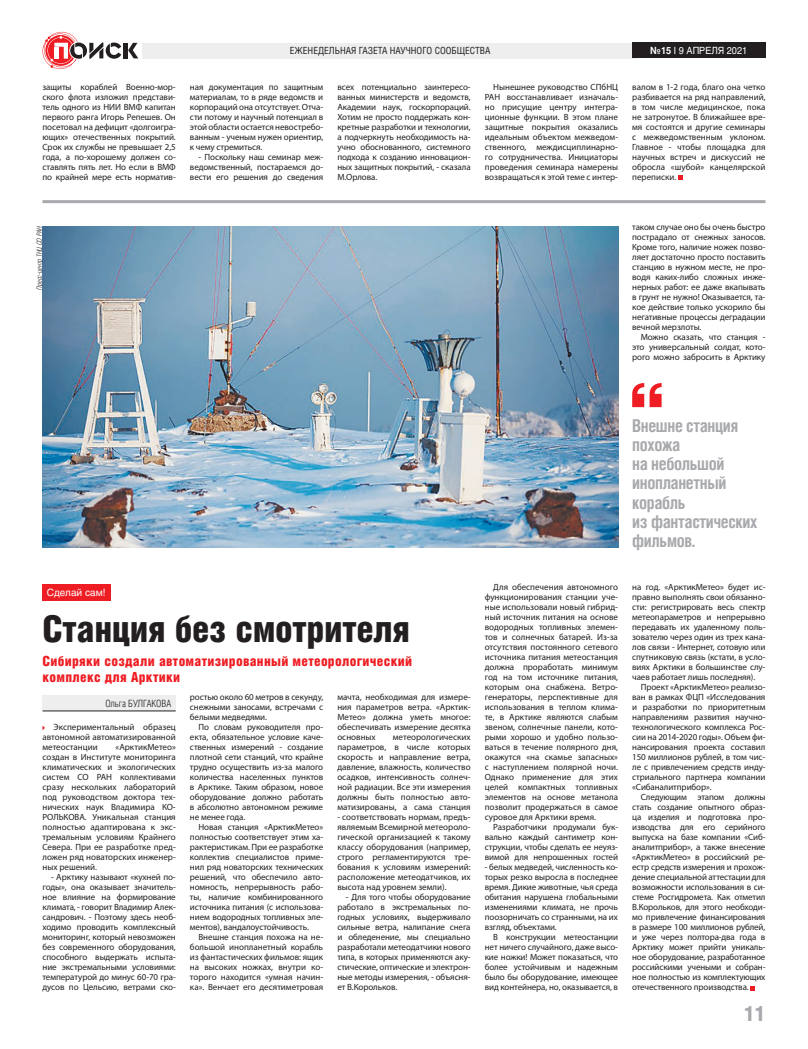
<style>
.page{position:relative;width:808px;height:1049px;background:#fff}
.page>*{position:absolute;margin:0;border:0;box-sizing:border-box;transform-origin:0 0}
.t1{font:37px "Helios Cond Black C";letter-spacing:-.01em;color:#231f20}
.t2{font:21.1px "Helios Cond Black C";color:#a8a9ad}
.t3{font:700 17.7px/19.2px "Helios Cond C";letter-spacing:-.02em;color:#a8a9ad;scale:.96 1}
.t4{font:14px/16px "Helios Cond Black C";letter-spacing:.02em;color:#ee1d23}
.t5{font:10px "Helios Cond Light C";color:#231f20}
.t6{font:10px "Helios C";color:#fff}
.t7{font:9.8px "Helios Cond C";color:#231f20}
.t8{font:9.8px "Helios C";color:#fff;scale:.93 1}
.t9{font:9px/10px "Myriad Pro";letter-spacing:-.01em;color:#231f20;text-align:justify}
.t10{font:italic 7px "Helios Cond Light C";color:#231f20}
.s1{font-weight:700}
</style>
<div class="page">
<hr style="left:124px;top:43px;width:4px;height:15px;background:#231f20">
<svg style="left:128px;top:43px;width:10px;height:15px"></svg>
<svg style="left:43px;top:32px;width:78px;height:37px"></svg>
<div style="left:142px;top:43px;width:496px;height:16px;background:#eeeeef"></div>
<div style="left:632px;top:43px;width:133px;height:15px;background:#231f20"></div>
<div style="left:43px;top:695px;width:133px;height:16px;background:#eeeeef"></div>
<hr style="left:43px;top:711px;width:133px;height:1px;background:#231f20">
<svg style="left:632px;top:383px;width:30px;height:24px"></svg>
<svg style="left:750px;top:986px;width:5px;height:4px"></svg>
<div style="left:43px;top:585px;width:68px;height:16px;background:#ee1d23"></div>
<img style="left:43px;top:226px;width:575px;height:322px">
<hr style="left:43px;top:200px;width:722px;height:3px;background:#a8a9ad">
<svg style="left:678px;top:176px;width:5px;height:4px"></svg>
<p class="t7" style="left:290px;top:45px;width:202px">ЕЖЕНЕДЕЛЬНАЯ ГАЗЕТА НАУЧНОГО СООБЩЕСТВА</p>
<p class="t8" style="left:650px;top:44px;width:106px"><span class="s1">№15</span> I 9 АПРЕЛЯ 2021</p>
<p class="t9" style="left:43px;top:82px;width:135px">защиты кораблей Военно-мор&shy;ского флота изложил представи&shy;тель одного из НИИ ВМФ капитан первого ранга Игорь Репешев. Он посетовал на дефицит «долгоигра&shy;ющих» отечественных покрытий.<br>Срок их службы не превышает 2,5 года, а по-хорошему должен со&shy;ставлять пять лет. Но если в ВМФ по крайней мере есть норматив-</p>
<p class="t9" style="left:190px;top:82px;width:135px">ная документация по защитным материалам, то в ряде ведомств и корпораций она отсутствует. Отча&shy;сти потому и научный потенциал в этой области остается невостребо&shy;ванным - ученым нужен ориентир, к чему стремиться.</p>
<p class="t9" style="left:190px;top:152px;width:135px;text-indent:9px">- Поскольку наш семинар меж&shy;ведомственный, постараемся до&shy;вести его решения до сведения</p>
<p class="t9" style="left:337px;top:82px;width:135px">всех потенциально заинтересо&shy;ванных министерств и ведомств, Академии наук, госкорпораций.<br>Хотим не просто поддержать кон&shy;кретные разработки и технологии, а подчеркнуть необходимость на&shy;учно обоснованного, системного подхода к созданию инновацион&shy;ных защитных покрытий, - сказала М.Орлова.</p>
<p class="t9" style="left:485px;top:82px;width:135px;text-indent:9px">Нынешнее руководство СПбНЦ РАН восстанавливает изначаль&shy;но присущие центру интегра&shy;ционные функции. В этом плане защитные покрытия оказались идеальным объектом межведом&shy;ственного, междисциплинарно&shy;го сотрудничества. Инициаторы проведения семинара намерены возвращаться к этой теме с интер-</p>
<p class="t9" style="left:632px;top:82px;width:135px">валом в 1-2 года, благо она четко разбивается на ряд направлений, в том числе медицинское, пока не затронутое. В ближайшее вре&shy;мя состоятся и другие семинары с межведомственным уклоном.<br>Главное - чтобы площадка для научных встреч и дискуссий не обросла «шубой» канцелярской переписки.</p>
<p class="t10" style="left:35px;top:290px;width:65px;rotate:-90deg">Пресс-центр ТНЦ СО РАН</p>
<p class="t9" style="left:632px;top:222px;width:135px">таком случае оно бы очень быстро пострадало от снежных заносов.<br>Кроме того, наличие ножек позво&shy;ляет достаточно просто поставить станцию в нужном месте, не про&shy;водя каких-либо сложных инже&shy;нерных работ: ее даже вкапывать в грунт не нужно! Оказывается, та&shy;кое действие только ускорило бы негативные процессы деградации вечной мерзлоты.</p>
<p class="t9" style="left:632px;top:332px;width:135px;text-indent:9px">Можно сказать, что станция - это универсальный солдат, кото&shy;рого можно забросить в Арктику</p>
<h3 class="t3" style="left:632px;top:415px;width:132px">Внешне станция похожа<br>на небольшой инопланетный корабль<br>из фантастических фильмов.</h3>
<p class="t6" style="left:47px;top:587px;width:60px">Сделай сам!</p>
<h1 class="t1" style="left:43px;top:607px;width:369px">Станция без смотрителя</h1>
<h3 class="t4" style="left:43px;top:653px;width:371px">Сибиряки создали автоматизированный метеорологический комплекс для Арктики</h3>
<p class="t5" style="left:105px;top:697px;width:67px">Ольга БУЛГАКОВА</p>
<p class="t9" style="left:43px;top:722px;width:135px;text-indent:11px">Экспериментальный образец автономной автоматизированной метеостанции</p>
<p class="t9" style="left:43px;top:742px;width:135px;text-indent:73px">«АрктикМетео» создан в Институте мониторинга климатических и экологических систем СО РАН коллективами сразу нескольких лабораторий под руководством доктора тех&shy;нических наук Владимира КО-РОЛЬКОВА. Уникальная станция полностью адаптирована к экс&shy;тремальным условиям Крайнего Севера. При ее разработке пред&shy;ложен ряд новаторских инженер&shy;ных решений.</p>
<p class="t9" style="left:43px;top:872px;width:135px;text-indent:9px">- Арктику называют «кухней по&shy;годы», она оказывает значитель&shy;ное влияние на формирование климата, - говорит Владимир Алек&shy;сандрович. - Поэтому здесь необ&shy;ходимо проводить комплексный мониторинг, который невозможен без современного оборудования, способного выдержать испыта&shy;ние экстремальными условиями: температурой до минус 60-70 гра&shy;дусов по Цельсию, ветрами ско-</p>
<p class="t9" style="left:190px;top:692px;width:135px">ростью около 60 метров в секунду, снежными заносами, встречами с белыми медведями.</p>
<p class="t9" style="left:190px;top:722px;width:135px;text-indent:9px">По словам руководителя про&shy;екта, обязательное условие каче&shy;ственных измерений - создание плотной сети станций, что крайне трудно осуществить из-за малого количества населенных пунктов в Арктике. Таким образом, новое оборудование должно работать в абсолютно автономном режиме не менее года.</p>
<p class="t9" style="left:190px;top:822px;width:135px;text-indent:9px">Новая станция «АрктикМетео» полностью соответствует этим ха&shy;рактеристикам. При ее разработке коллектив специалистов приме&shy;нил ряд новаторских технических решений, что обеспечило авто&shy;номность, непрерывность рабо&shy;ты, наличие комбинированного источника питания (с использова&shy;нием водородных топливных эле&shy;ментов), вандалоустойчивость.</p>
<p class="t9" style="left:190px;top:932px;width:135px;text-indent:9px">Внешне станция похожа на не&shy;большой инопланетный корабль из фантастических фильмов: ящик на высоких ножках, внутри ко&shy;торого находится «умная начин&shy;ка». Венчает его десятиметровая</p>
<p class="t9" style="left:337px;top:692px;width:135px">мачта, необходимая для измере&shy;ния параметров ветра. «Арктик-Метео» должна уметь многое: обеспечивать измерение десятка основных</p>
<p class="t9" style="left:337px;top:732px;width:135px;text-indent:56px">метеорологических параметров, в числе которых скорость и направление ветра, давление, влажность, количество осадков, интенсивность солнеч&shy;ной радиации. Все эти измерения должны быть полностью авто&shy;матизированы, а сама станция</p>
<p class="t9" style="left:337px;top:812px;width:135px">- соответствовать нормам, предъ&shy;являемым Всемирной метеороло&shy;гической организацией к такому классу оборудования (например, строго регламентируются тре&shy;бования к условиям измерений: расположение метеодатчиков, их высота над уровнем земли).</p>
<p class="t9" style="left:337px;top:892px;width:135px;text-indent:9px">- Для того чтобы оборудование работало в экстремальных по&shy;годных условиях, выдерживало сильные ветра, налипание снега и обледенение, мы специально разработали метеодатчики нового типа, в которых применяются аку&shy;стические, оптические и электрон&shy;ные методы измерения, - объясня&shy;ет В.Корольков.</p>
<p class="t9" style="left:485px;top:582px;width:135px;text-indent:9px">Для обеспечения автономного функционирования станции уче&shy;ные использовали новый гибрид&shy;ный источник питания на основе водородных топливных элемен&shy;тов и солнечных батарей. Из-за отсутствия постоянного сетевого источника питания метеостанция должна проработать минимум год на том источнике питания, которым она снабжена. Ветро&shy;генераторы, перспективные для использования в теплом клима&shy;те, в Арктике являются слабым звеном, солнечные панели, кото&shy;рыми хорошо и удобно пользо&shy;ваться в течение полярного дня, окажутся «на скамье запасных» с наступлением полярной ночи.<br>Однако применение для этих целей компактных топливных элементов на основе метанола позволит продержаться в самое суровое для Арктики время.</p>
<p class="t9" style="left:485px;top:822px;width:135px;text-indent:9px">Разработчики продумали бук&shy;вально каждый сантиметр кон&shy;струкции, чтобы сделать ее неуяз&shy;вимой для непрошенных гостей</p>
<p class="t9" style="left:485px;top:862px;width:135px">- белых медведей, численность ко&shy;торых резко выросла в последнее время. Дикие животные, чья среда обитания нарушена глобальными изменениями климата, не прочь поозорничать со странными, на их взгляд, объектами.</p>
<p class="t9" style="left:485px;top:932px;width:135px;text-indent:9px">В конструкции метеостанции нет ничего случайного, даже высо&shy;кие ножки! Может показаться, что более устойчивым и надежным было бы оборудование, имеющее вид контейнера, но, оказывается, в</p>
<p class="t9" style="left:632px;top:582px;width:135px">на год. «АрктикМетео» будет ис&shy;правно выполнять свои обязанно&shy;сти: регистрировать весь спектр метеопараметров и непрерывно передавать их удаленному поль&shy;зователю через один из трех кана&shy;лов связи - Интернет, сотовую или спутниковую связь (кстати, в усло&shy;виях Арктики в большинстве слу&shy;чаев работает лишь последняя).</p>
<p class="t9" style="left:632px;top:682px;width:135px;text-indent:9px">Проект «АрктикМетео» реализо&shy;ван в рамках ФЦП «Исследования и разработки по приоритетным направлениям развития научно&shy;технологического комплекса Рос&shy;сии на 2014-2020 годы». Объем фи&shy;нансирования проекта составил 150 миллионов рублей, в том чис&shy;ле с привлечением средств инду&shy;стриального партнера компании «Сибаналитприбор».</p>
<p class="t9" style="left:632px;top:792px;width:135px;text-indent:9px">Следующим этапом должны стать создание опытного образ&shy;ца изделия и подготовка про&shy;изводства для его серийного выпуска на базе компании «Сиб&shy;аналитприбор», а также внесение «АрктикМетео» в российский ре&shy;естр средств измерения и прохож&shy;дение специальной аттестации для возможности использования в си&shy;стеме Росгидромета. Как отметил В.Корольков, для этого необходи&shy;мо привлечение финансирования в размере 100 миллионов рублей, и уже через полтора-два года в Арктику может прийти уникаль&shy;ное оборудование, разработанное российскими учеными и собран&shy;ное полностью из комплектующих отечественного производства.</p>
<h2 class="t2" style="left:744px;top:1001px;width:23px">11</h2>
</div>
